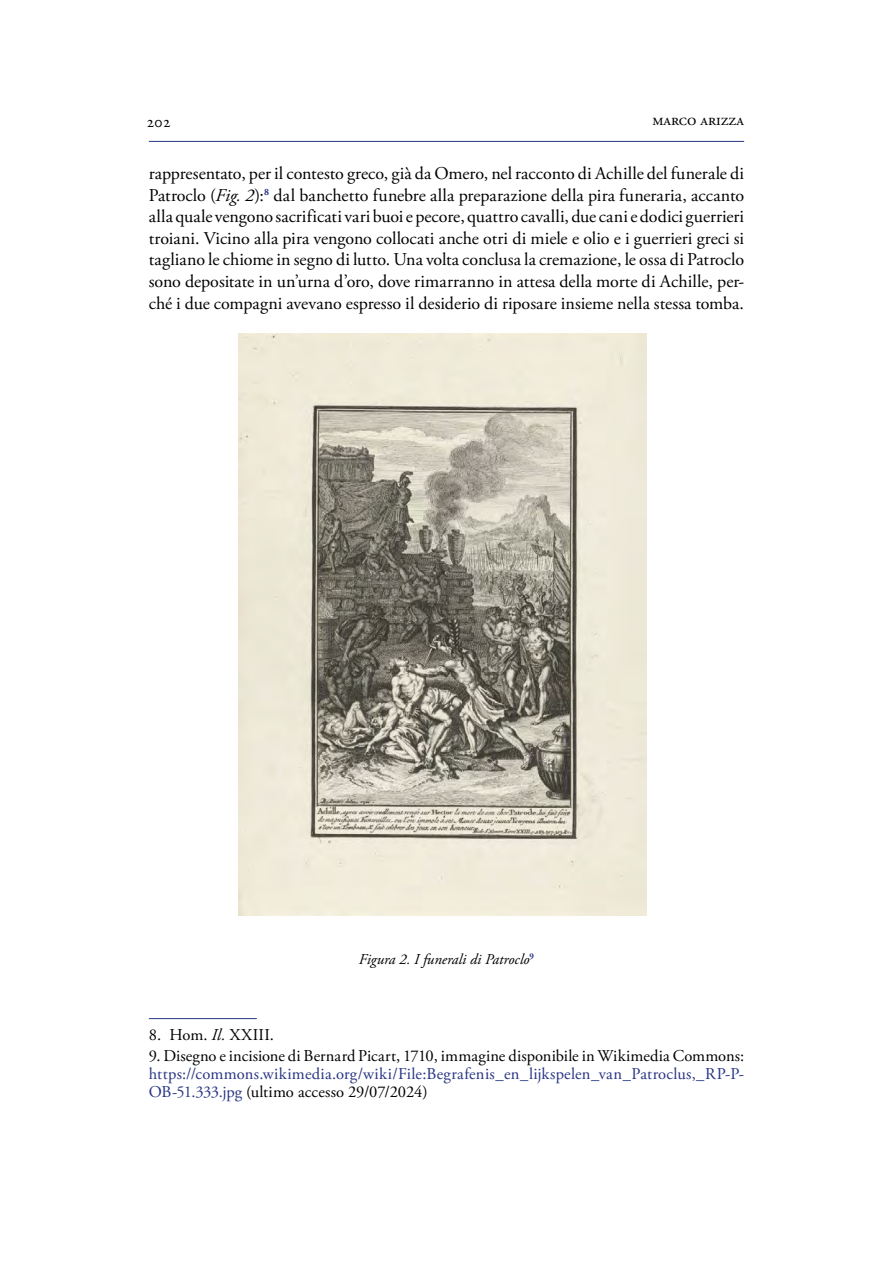
<style>
.page{position:relative;width:893px;height:1263px;background:#fff}
.page>*{position:absolute;margin:0;border:0;box-sizing:border-box;transform-origin:0 0}
.t1{font:18px/21.6px "Adobe Garamond Pro";letter-spacing:-.005em;color:#000;text-align:justify}
.t2{font:16.5px/18px "Adobe Garamond Pro";letter-spacing:.005em;color:#283583}
.t3{font:16.5px "Adobe Garamond Pro";color:#000}
.t4{font:italic 15px "Adobe Garamond Pro";color:#000}
.s1{font-style:italic}
.s2{color:#000}
</style>
<div class="page">
<hr style="left:149px;top:141px;width:595px;height:1px;background:#283583">
<img style="left:238px;top:333px;width:408px;height:582px">
<hr style="left:149px;top:1018px;width:108px;height:1px;background:#283583">
<p class="t3" style="left:147px;top:112px;width:26px">202</p>
<p class="t3" style="left:652px;top:109px;width:93px">marco arizza</p>
<p class="t1" style="left:149px;top:163px;width:597px">rappresentato, per il contesto greco, già da Omero, nel racconto di Achille del funerale di Patroclo (<span class="s1">Fig. 2</span>):<sup>8</sup> dal banchetto funebre alla preparazione della pira funeraria, accanto alla quale vengono sacrificati vari buoi e pecore, quattro cavalli, due cani e dodici guerrieri troiani. Vicino alla pira vengono collocati anche otri di miele e olio e i guerrieri greci si tagliano le chiome in segno di lutto. Una volta conclusa la cremazione, le ossa di Patroclo sono depositate in un’urna d’oro, dove rimarranno in attesa della morte di Achille, per&shy;ché i due compagni avevano espresso il desiderio di riposare insieme nella stessa tomba.</p>
<p class="t4" style="left:359px;top:950px;width:177px">Figura 2. I funerali di Patroclo<sup>9</sup></p>
<p class="t3" style="left:149px;top:1025px;width:127px">8. Hom. <span class="s1">Il.</span> XXIII.</p>
<p class="t3" style="left:149px;top:1046px;width:597px">9. Disegno e incisione di Bernard Picart, 1710, immagine disponibile in Wikimedia Commons:</p>
<p class="t2" style="left:149px;top:1065px;width:597px">https://commons.wikimedia.org/wiki/File:Begrafenis_en_lijkspelen_van_Patroclus,_RP-P-<br>OB-51.333.jpg <span class="s2">(ultimo accesso 29/07/2024)</span></p>
</div>
